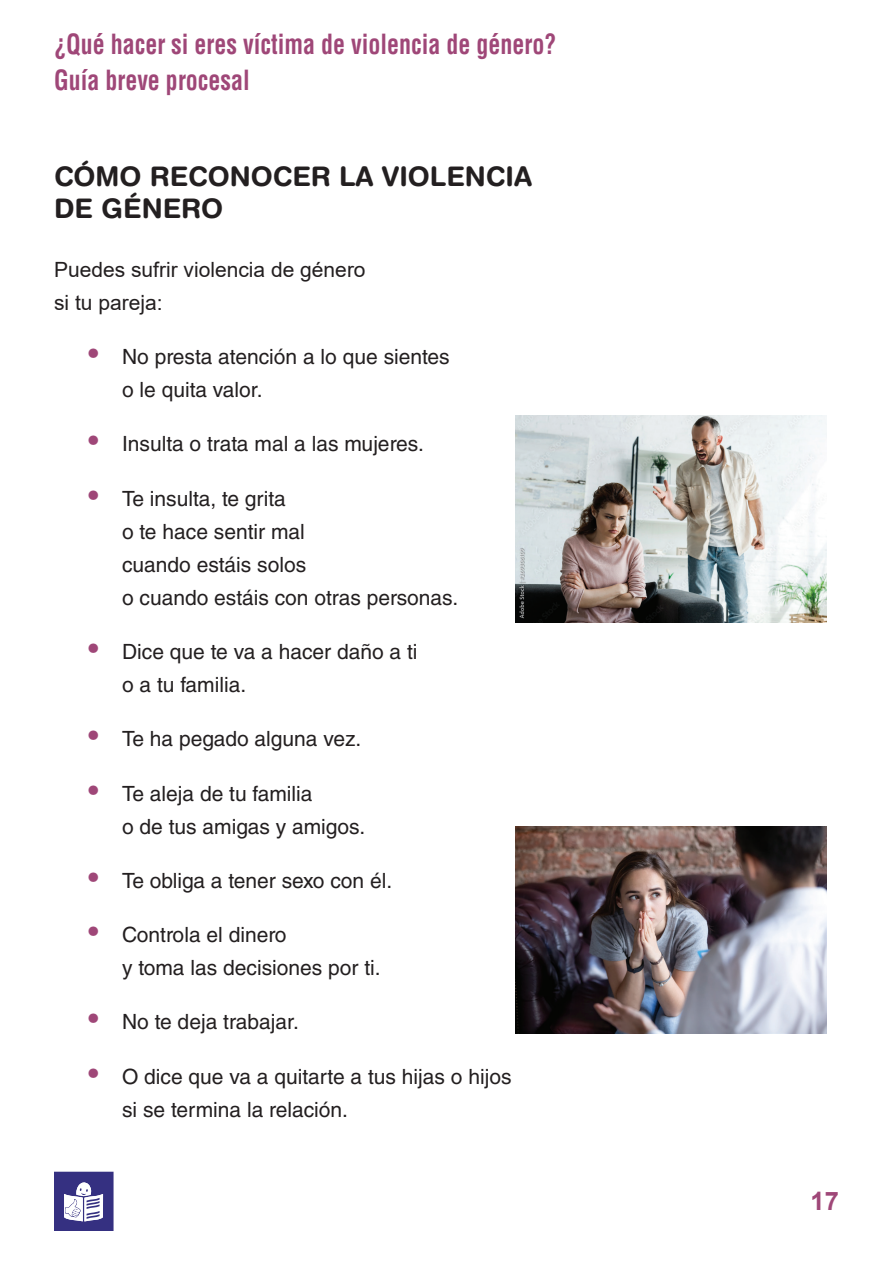
<style>
.page{position:relative;width:893px;height:1263px;background:#fff}
.page>*{position:absolute;margin:0;border:0;box-sizing:border-box;transform-origin:0 0}
.t1{font:700 condensed 27.15px/36px "Helvetica LT Std";color:#9f4778;scale:.88 1}
.t2{font:700 27px/32.4px "Helvetica Rounded LT Std";color:#231f20}
.t3{font:700 25.5px "Arial";color:#9f4778}
.t4{font:21px/33px "Helvetica LT Std";color:#231f20}
.t5{font:21px/33px "Arial";color:#231f20}
.s1{font-size:30px;color:#9f4778}
</style>
<div class="page">
<svg style="left:54px;top:1172px;width:60px;height:58px"></svg>
<img style="left:516px;top:416px;width:311px;height:207px">
<img style="left:516px;top:827px;width:311px;height:207px">
<p class="t1" style="left:54px;top:26px;width:573px">¿Qué hacer si eres víctima de violencia de género?<br>Guía breve procesal</p>
<p class="t2" style="left:54px;top:160px;width:479px">CÓMO RECONOCER LA VIOLENCIA<br>DE GÉNERO</p>
<p class="t5" style="left:54px;top:253px;width:313px">Puedes sufrir violencia de género si tu pareja:</p>
<p class="t4" style="left:122px;top:340px;width:329px;text-indent:-34px"><span class="s1">•</span> No presta atención a lo que sientes o le quita valor.</p>
<p class="t4" style="left:88px;top:427px;width:337px"><span class="s1">•</span> Insulta o trata mal a las mujeres.</p>
<p class="t4" style="left:122px;top:482px;width:338px;text-indent:-34px"><span class="s1">•</span> Te insulta, te grita<br>o te hace sentir mal<br>cuando estáis solos<br>o cuando estáis con otras personas.</p>
<p class="t4" style="left:122px;top:635px;width:297px;text-indent:-34px"><span class="s1">•</span> Dice que te va a hacer daño a ti o a tu familia.</p>
<p class="t4" style="left:88px;top:722px;width:275px"><span class="s1">•</span> Te ha pegado alguna vez.</p>
<p class="t4" style="left:122px;top:777px;width:245px;text-indent:-34px"><span class="s1">•</span> Te aleja de tu familia<br>o de tus amigas y amigos.</p>
<p class="t4" style="left:88px;top:864px;width:306px"><span class="s1">•</span> Te obliga a tener sexo con él.</p>
<p class="t4" style="left:122px;top:918px;width:260px;text-indent:-34px"><span class="s1">•</span> Controla el dinero<br>y toma las decisiones por ti.</p>
<p class="t4" style="left:88px;top:1005px;width:212px"><span class="s1">•</span> No te deja trabajar.</p>
<p class="t4" style="left:122px;top:1060px;width:391px;text-indent:-34px"><span class="s1">•</span> O dice que va a quitarte a tus hijas o hijos si se termina la relación.</p>
<p class="t3" style="left:811px;top:1183px;width:30px">17</p>
</div>
